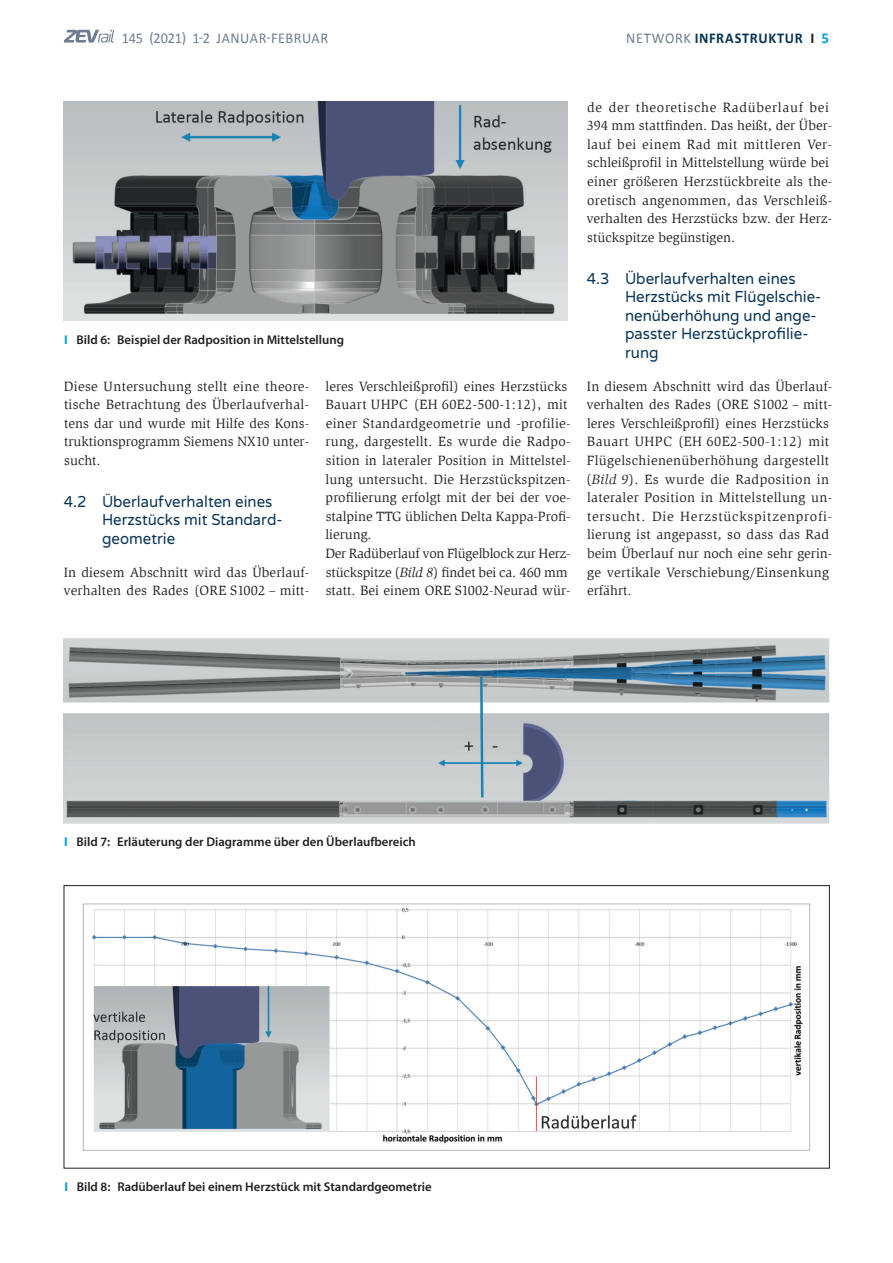
<style>
.page{position:relative;width:893px;height:1263px;background:#fff}
.page>*{position:absolute;margin:0;border:0;box-sizing:border-box;transform-origin:0 0}
.t1{font:15.75px/18.6px "Varela Round";color:#0a3455;scale:.95 1}
.t2{font:15px "Calibri";letter-spacing:.03em;color:#6d7c90;scale:.95 1}
.t3{font:700 15px "Calibri";letter-spacing:.045em;color:#0a3455;scale:.95 1}
.t4{font:13.8px/18.6px "Slimbach LT";letter-spacing:.005em;color:#231f20}
.t5{font:600 12.75px "Myriad Pro";color:#231f20}
.s1{font-weight:400;color:#6d7c90}
.s2{color:#231f20}
.s3{color:#00a1e3}
.s4{font-weight:700;color:#00a1e3}
.s5{font-style:italic}
</style>
<div class="page">
<svg style="left:64px;top:30px;width:50px;height:13px"></svg>
<img style="left:64px;top:639px;width:765px;height:184px">
<img style="left:82px;top:903px;width:729px;height:248px">
<img style="left:64px;top:102px;width:504px;height:219px">
<p class="t2" style="left:122px;top:28px;width:219px">145 (2021) 1-2 JANUAR-FEBRUAR</p>
<p class="t3" style="left:626px;top:28px;width:215px"><span class="s1">NETWORK</span> INFRASTRUKTUR <span class="s2">I</span> <span class="s3">5</span></p>
<p class="t5" style="left:64px;top:331px;width:281px"><span class="s4">I</span> Bild 6: Beispiel der Radposition in Mittelstellung</p>
<p class="t4" style="left:64px;top:377px;width:247px;text-align:justify">Diese Untersuchung stellt eine theore&shy;tische Betrachtung des Überlaufverhal&shy;tens dar und wurde mit Hilfe des Kons&shy;truktionsprogramm Siemens NX10 unter&shy;sucht.</p>
<p class="t1" style="left:102px;top:492px;width:191px;text-indent:-38px">4.2 Überlaufverhalten eines<br>Herzstücks mit Standard&shy;geometrie</p>
<p class="t4" style="left:63px;top:563px;width:247px">In diesem Abschnitt wird das Überlauf&shy;verhalten des Rades (ORE S1002 – mitt-</p>
<p class="t4" style="left:325px;top:377px;width:247px">leres Verschleißprofil) eines Herzstücks Bauart UHPC (EH 60E2-500-1:12), mit einer Standardgeometrie und -profilie&shy;rung, dargestellt. Es wurde die Radpo&shy;sition in lateraler Position in Mittelstel&shy;lung untersucht. Die Herzstückspitzen&shy;profilierung erfolgt mit der bei der voe&shy;stalpine TTG üblichen Delta Kappa-Profi&shy;lierung.<br>Der Radüberlauf von Flügelblock zur Herz&shy;stückspitze (<span class="s5">Bild 8</span>) findet bei ca. 460 mm statt. Bei einem ORE S1002-Neurad wür-</p>
<p class="t4" style="left:586px;top:98px;width:247px">de der theoretische Radüberlauf bei 394 mm stattfinden. Das heißt, der Über&shy;lauf bei einem Rad mit mittleren Ver&shy;schleißprofil in Mittelstellung würde bei einer größeren Herzstückbreite als the&shy;oretisch angenommen, das Verschleiß&shy;verhalten des Herzstücks bzw. der Herz&shy;stückspitze begünstigen.</p>
<p class="t1" style="left:625px;top:269px;width:208px;text-indent:-38px">4.3 Überlaufverhalten eines<br>Herzstücks mit Flügelschie&shy;nenüberhöhung und ange&shy;passter Herzstückprofilie&shy;rung</p>
<p class="t4" style="left:586px;top:377px;width:248px">In diesem Abschnitt wird das Überlauf&shy;verhalten des Rades (ORE S1002 – mitt&shy;leres Verschleißprofil) eines Herzstücks Bauart UHPC (EH 60E2-500-1:12) mit Flügelschienenüberhöhung dargestellt (<span class="s5">Bild 9</span>). Es wurde die Radposition in lateraler Position in Mittelstellung un&shy;tersucht. Die Herzstückspitzenprofi&shy;lierung ist angepasst, so dass das Rad beim Überlauf nur noch eine sehr gerin&shy;ge vertikale Verschiebung/Einsenkung erfährt.</p>
<p class="t5" style="left:64px;top:834px;width:353px"><span class="s4">I</span> Bild 7: Erläuterung der Diagramme über den Überlaufbereich</p>
<p class="t5" style="left:64px;top:1178px;width:369px"><span class="s4">I</span> Bild 8: Radüberlauf bei einem Herzstück mit Standardgeometrie</p>
</div>
